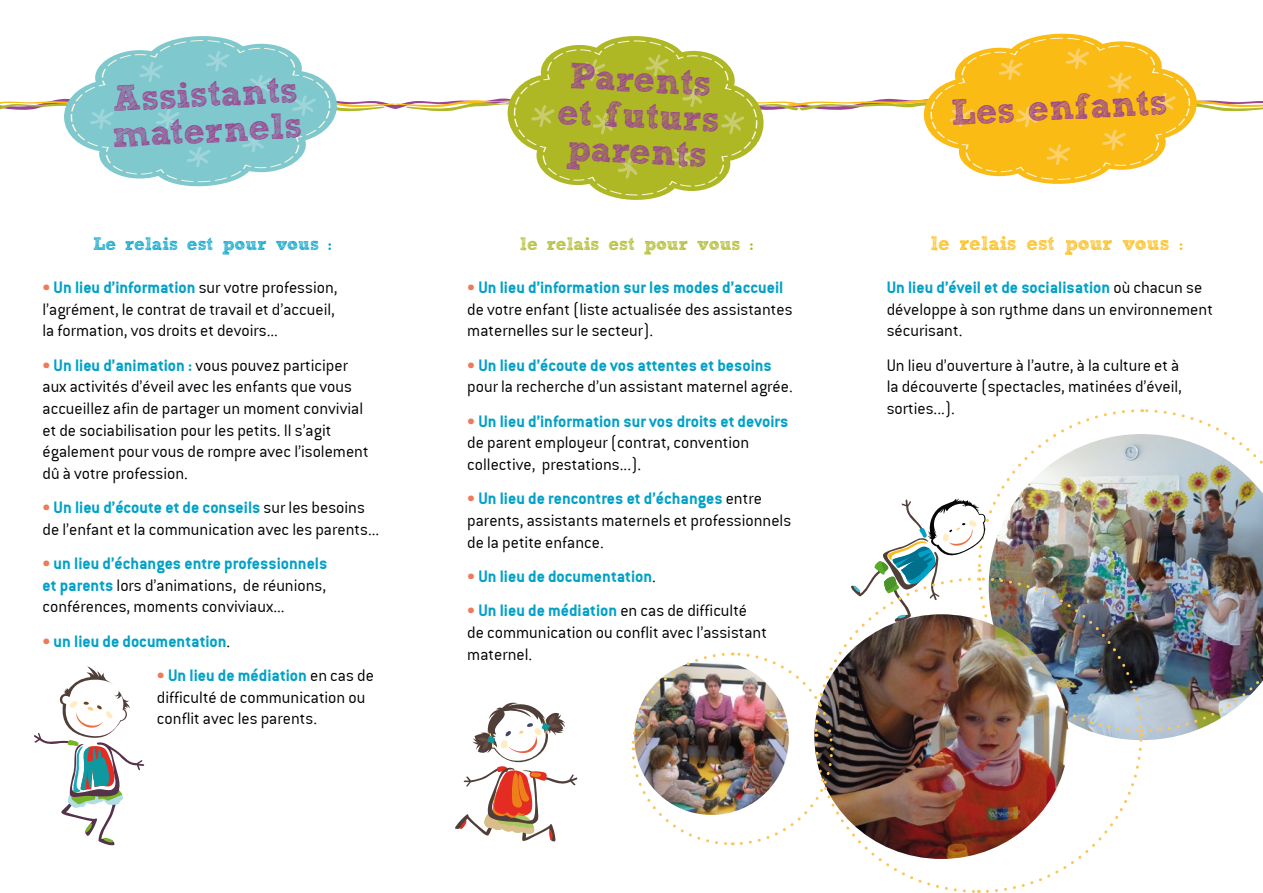
<style>
.page{position:relative;width:1263px;height:893px;background:#fff}
.page>*{position:absolute;margin:0;border:0;box-sizing:border-box;transform-origin:0 0}
.t1{font:700 36px/36px "freeversion Sketch Block";color:#9b4690}
.t2{font:700 19.5px "freeversion Sketch Block";color:#fabb14}
.t3{font:18px/21.6px "Conduit ITCTT Light";color:#000}
.t4{font:18px "Conduit ITCTT Bold";color:#00a1c7}
.t5{font:700 18px "freeversion Sketch Block";color:#00a1c7}
.t6{font:700 18px "freeversion Sketch Block";color:#adb824}
.s1{font-family:"Conduit ITCTT Bold";font-weight:400}
.s2{color:#ed7b5b}
.s3{font-family:"Conduit ITCTT Light";color:#000}
.s4{font-family:"Conduit ITCTT Bold";color:#ed7b5b}
.s5{font-family:"Conduit ITCTT Bold";color:#00a1c7}
.s6{font-family:"Conduit ITCTT Bold";font-weight:400;font-size:18px}
</style>
<div class="page">
<svg style="left:0;top:33px;width:1263px;height:167px"></svg>
<svg style="left:455px;top:702px;width:123px;height:140px"></svg>
<svg style="left:34px;top:666px;width:111px;height:180px"></svg>
<img style="left:631px;top:409px;width:632px;height:484px">
<h1 class="t1" style="left:109px;top:85px;width:192px;rotate:-3deg">Assistants maternels</h1>
<p class="t5" style="left:93px;top:237px;width:240px">Le relais est pour vous <span class="s1">:</span></p>
<p class="t4" style="left:43px;top:277px;width:297px"><span class="s2">•</span> Un lieu d’information <span class="s3">sur votre profession,</span></p>
<p class="t3" style="left:43px;top:298px;width:294px">l’agrément, le contrat de travail et d’accueil, la formation, vos droits et devoirs...</p>
<p class="t3" style="left:43px;top:354px;width:328px"><span class="s4">•</span> <span class="s5">Un lieu d’animation :</span> vous pouvez participer aux activités d’éveil avec les enfants que vous accueillez afin de partager un moment convivial et de sociabilisation pour les petits. Il s’agit également pour vous de rompre avec l’isolement dû à votre profession.</p>
<p class="t4" style="left:43px;top:497px;width:324px"><span class="s2">•</span> Un lieu d’écoute et de conseils <span class="s3">sur les besoins</span></p>
<p class="t3" style="left:43px;top:518px;width:338px">de l’enfant et la communication avec les parents...</p>
<p class="t4" style="left:43px;top:553px;width:286px"><span class="s2">•</span> un lieu d’échanges entre professionnels</p>
<p class="t3" style="left:43px;top:574px;width:285px"><span class="s5">et parents</span> lors d’animations, de réunions, conférences, moments conviviaux...</p>
<p class="t4" style="left:43px;top:631px;width:189px"><span class="s2">•</span> un lieu de documentation<span class="s3">.</span></p>
<p class="t4" style="left:157px;top:665px;width:218px"><span class="s2">•</span> Un lieu de médiation <span class="s3">en cas de</span></p>
<p class="t3" style="left:157px;top:686px;width:210px">difficulté de communication ou conflit avec les parents.</p>
<h1 class="t1" style="left:560px;top:61px;width:164px;rotate:3deg">Parents et futurs parents</h1>
<p class="t6" style="left:520px;top:237px;width:235px">le relais est pour vous <span class="s1">:</span></p>
<p class="t4" style="left:467px;top:277px;width:318px"><span class="s2">•</span> Un lieu d’information sur les modes d’accueil</p>
<p class="t3" style="left:467px;top:298px;width:327px">de votre enfant (liste actualisée des assistantes maternelles sur le secteur).</p>
<p class="t4" style="left:467px;top:355px;width:306px"><span class="s2">•</span> Un lieu d’écoute de vos attentes et besoins</p>
<p class="t3" style="left:467px;top:376px;width:327px">pour la recherche d’un assistant maternel agrée.</p>
<p class="t4" style="left:467px;top:411px;width:323px"><span class="s2">•</span> Un lieu d’information sur vos droits et devoirs</p>
<p class="t3" style="left:467px;top:432px;width:284px">de parent employeur (contrat, convention collective, prestations...).</p>
<p class="t4" style="left:467px;top:488px;width:296px"><span class="s2">•</span> Un lieu de rencontres et d’échanges <span class="s3">entre</span></p>
<p class="t3" style="left:467px;top:510px;width:325px">parents, assistants maternels et professionnels de la petite enfance.</p>
<p class="t4" style="left:467px;top:566px;width:190px"><span class="s2">•</span> Un lieu de documentation<span class="s3">.</span></p>
<p class="t4" style="left:467px;top:600px;width:281px"><span class="s2">•</span> Un lieu de médiation <span class="s3">en cas de difficulté</span></p>
<p class="t3" style="left:467px;top:621px;width:301px">de communication ou conflit avec l’assistant maternel.</p>
<h1 class="t1" style="left:950px;top:99px;width:218px;rotate:-3deg">Les enfants</h1>
<p class="t2" style="left:930px;top:236px;width:254px">le relais est pour vous <span class="s6">:</span></p>
<p class="t4" style="left:887px;top:277px;width:317px">Un lieu d’éveil et de socialisation <span class="s3">où chacun se</span></p>
<p class="t3" style="left:887px;top:298px;width:328px">développe à son rythme dans un environnement sécurisant.</p>
<p class="t3" style="left:887px;top:354px;width:297px">Un lieu d’ouverture à l’autre, à la culture et à la découverte (spectacles, matinées d’éveil, sorties...).</p>
</div>
